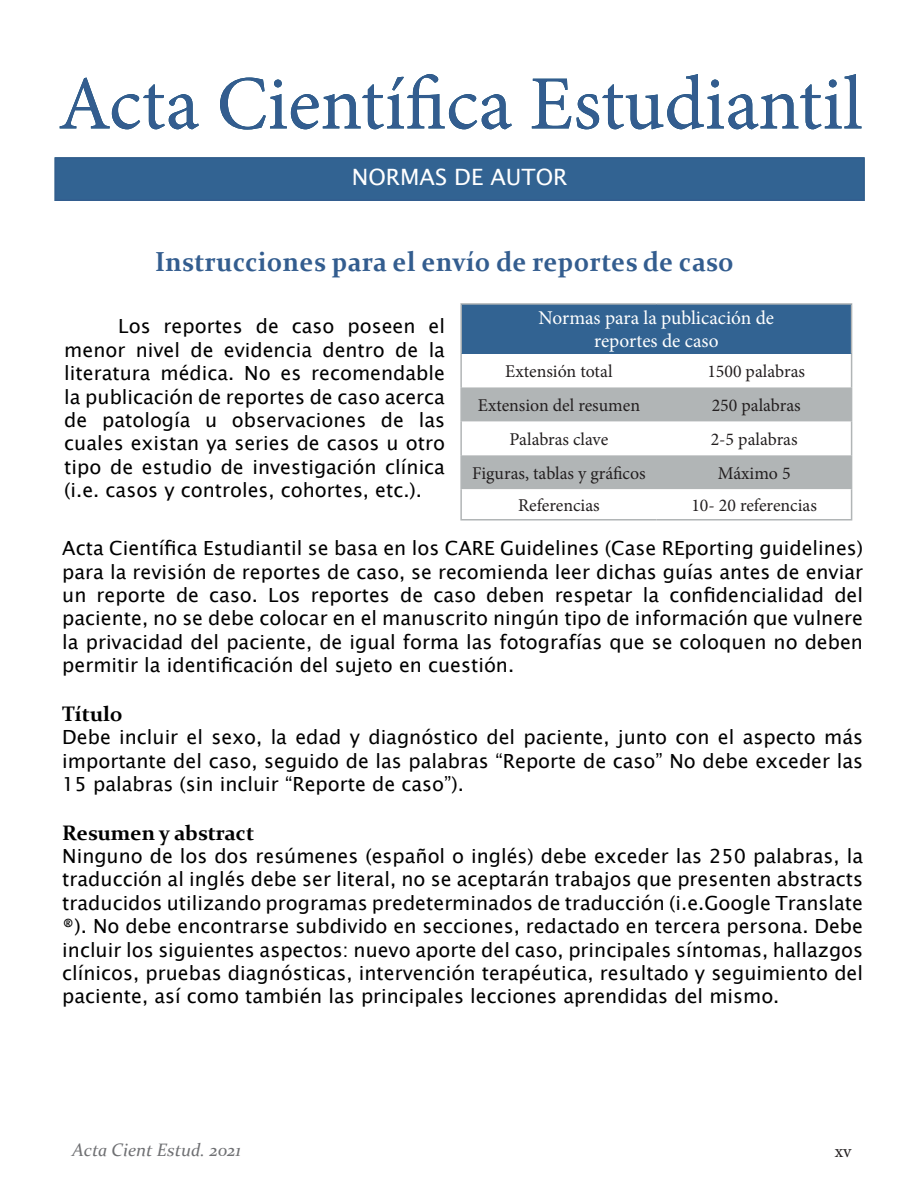
<style>
.page{position:relative;width:918px;height:1188px;background:#fff}
.page>*{position:absolute;margin:0;border:0;box-sizing:border-box;transform-origin:0 0}
.t1{font:76.5px "Minion Pro";color:#004869}
.t2{font:700 27.6px "Constantia";letter-spacing:.02em;color:#335d8f;scale:.93 1}
.t3{font:22.5px "Lucida Sans Unicode";color:#fff}
.t4{font:700 21px "Constantia";color:#000}
.t5{font:19.5px/23.4px "Lucida Sans Unicode";color:#000;text-align:justify}
.t6{font:19.5px "Minion Pro";color:#fff}
.t7{font:18px "Minion Pro";color:#231f20}
.t8{font:italic 18px "Constantia";color:#6f7073}
</style>
<div class="page">
<div style="left:55px;top:158px;width:809px;height:42px;background:#326392"></div>
<div style="left:55px;top:157px;width:810px;height:44px;border:2px solid #335d8f"></div>
<div style="left:461px;top:304px;width:391px;height:49px;background:#326392"></div>
<div style="left:462px;top:387px;width:389px;height:34px;background:#b1b5b6"></div>
<svg style="left:462px;top:455px;width:389px;height:64px"></svg>
<hr style="left:460px;top:303px;width:197px;height:2px;background:#b1b5b6">
<hr style="left:460px;top:305px;width:2px;height:48px;background:#b1b5b6">
<hr style="left:657px;top:303px;width:195px;height:2px;background:#b1b5b6">
<hr style="left:851px;top:305px;width:1px;height:48px;background:#b1b5b6">
<hr style="left:460px;top:353px;width:2px;height:34px;background:#b1b5b6">
<hr style="left:851px;top:353px;width:1px;height:34px;background:#b1b5b6">
<hr style="left:460px;top:387px;width:2px;height:34px;background:#b1b5b6">
<hr style="left:851px;top:387px;width:1px;height:34px;background:#b1b5b6">
<hr style="left:460px;top:421px;width:2px;height:34px;background:#b1b5b6">
<hr style="left:851px;top:421px;width:1px;height:34px;background:#b1b5b6">
<hr style="left:460px;top:455px;width:2px;height:34px;background:#b1b5b6">
<hr style="left:851px;top:455px;width:1px;height:34px;background:#b1b5b6">
<hr style="left:460px;top:489px;width:2px;height:30px;background:#b1b5b6">
<hr style="left:851px;top:489px;width:1px;height:30px;background:#b1b5b6">
<hr style="left:460px;top:519px;width:197px;height:2px;background:#b1b5b6">
<hr style="left:657px;top:519px;width:195px;height:2px;background:#b1b5b6">
<p class="t1" style="left:58px;top:53px;width:806px">Acta Científica Estudiantil</p>
<p class="t3" style="left:406px;top:159px;width:108px">Mes 201x</p>
<p class="t3" style="left:352px;top:159px;width:217px">NORMAS DE AUTOR</p>
<p class="t2" style="left:155px;top:242px;width:624px">Instrucciones para el envío de reportes de caso</p>
<p class="t6" style="left:539px;top:305px;width:237px">Normas para la publicación de</p>
<p class="t6" style="left:594px;top:328px;width:126px">reportes de caso</p>
<p class="t7" style="left:505px;top:359px;width:109px">Extensión total</p>
<p class="t7" style="left:707px;top:359px;width:99px">1500 palabras</p>
<p class="t7" style="left:478px;top:393px;width:164px">Extension del resumen</p>
<p class="t7" style="left:712px;top:393px;width:91px">250 palabras</p>
<p class="t7" style="left:510px;top:427px;width:100px">Palabras clave</p>
<p class="t7" style="left:711px;top:427px;width:88px">2-5 palabras</p>
<p class="t7" style="left:472px;top:461px;width:175px">Figuras, tablas y gráficos</p>
<p class="t7" style="left:718px;top:461px;width:74px">Máximo 5</p>
<p class="t7" style="left:518px;top:493px;width:83px">Referencias</p>
<p class="t7" style="left:691px;top:493px;width:127px">10- 20 referencias</p>
<p class="t5" style="left:64px;top:315px;width:382px;text-indent:54px">Los reportes de caso poseen el menor nivel de evidencia dentro de la literatura médica. No es recomendable la publicación de reportes de caso acerca de patología u observaciones de las cuales existan ya series de casos u otro tipo de estudio de investigación clínica (i.e. casos y controles, cohortes, etc.).</p>
<p class="t5" style="left:62px;top:537px;width:802px">Acta Científica Estudiantil se basa en los CARE Guidelines (Case REporting guidelines) para la revisión de reportes de caso, se recomienda leer dichas guías antes de enviar un reporte de caso. Los reportes de caso deben respetar la confidencialidad del paciente, no se debe colocar en el manuscrito ningún tipo de información que vulnere la privacidad del paciente, de igual forma las fotografías que se coloquen no deben permitir la identificación del sujeto en cuestión.</p>
<p class="t4" style="left:62px;top:699px;width:62px">Título</p>
<p class="t5" style="left:62px;top:726px;width:802px">Debe incluir el sexo, la edad y diagnóstico del paciente, junto con el aspecto más importante del caso, seguido de las palabras “Reporte de caso” No debe exceder las 15 palabras (sin incluir “Reporte de caso”).</p>
<p class="t4" style="left:62px;top:818px;width:193px">Resumen y abstract</p>
<p class="t5" style="left:62px;top:844px;width:802px">Ninguno de los dos resúmenes (español o inglés) debe exceder las 250 palabras, la traducción al inglés debe ser literal, no se aceptarán trabajos que presenten abstracts traducidos utilizando programas predeterminados de traducción (i.e.Google Translate ®). No debe encontrarse subdivido en secciones, redactado en tercera persona. Debe incluir los siguientes aspectos: nuevo aporte del caso, principales síntomas, hallazgos clínicos, pruebas diagnósticas, intervención terapéutica, resultado y seguimiento del paciente, así como también las principales lecciones aprendidas del mismo.</p>
<p class="t8" style="left:72px;top:1138px;width:170px">Acta Cient Estud. 2021</p>
<p class="t7" style="left:835px;top:1139px;width:18px">xv</p>
</div>
